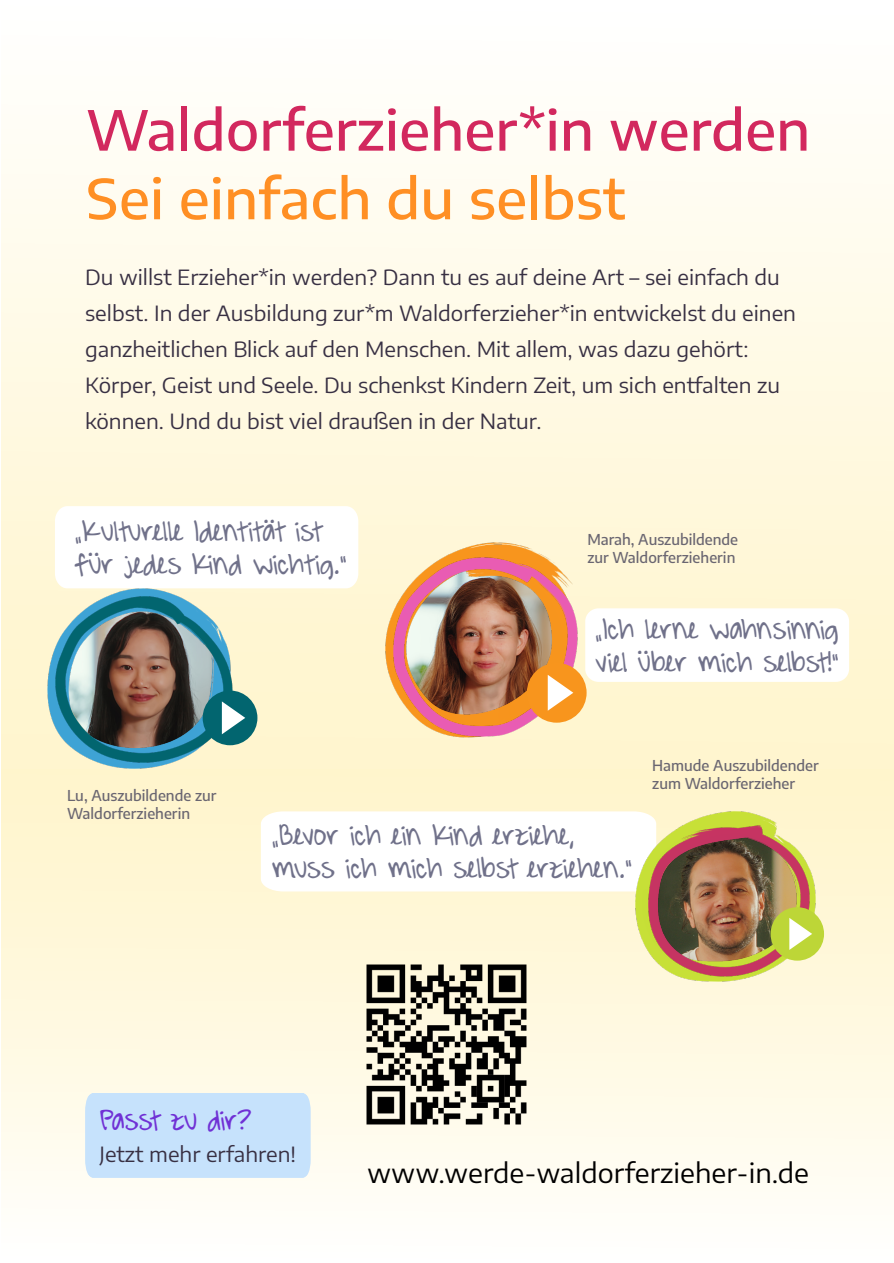
<style>
.page{position:relative;width:894px;height:1263px;background:#fff}
.page>*{position:absolute;margin:0;border:0;box-sizing:border-box;transform-origin:0 0}
.t1{font:500 54.9px "Encode Sans Semi Expanded";color:#d2285e}
.t2{font:500 54.9px "Encode Sans Semi Expanded";color:#ff8f24}
.t3{font:36px/33px "A Hundred Miles";color:#70718a}
.t4{font:36px "A Hundred Miles";letter-spacing:-.025em;color:#7031d5}
.t5{font:27px "Encode Sans Semi Expanded";color:#000}
.t6{font:21px/36px "Encode Sans Semi Expanded";color:#383043}
.t7{font:500 15px/18px "Encode Sans";color:#6a6671}
</style>
<div class="page">
<img style="left:1px;top:768px;width:892px;height:425px">
<div style="left:1px;top:0;width:892px;height:768px;background:linear-gradient(to bottom,#fffffe,#fff4ca)"></div>
<div style="left:585px;top:608px;width:263px;height:74px;background:#fff;border-radius:13px"></div>
<svg style="left:55px;top:506px;width:303px;height:82px"></svg>
<svg style="left:261px;top:811px;width:374px;height:80px"></svg>
<div style="left:85px;top:1093px;width:225px;height:85px;background:#c6e2fc"></div>
<img style="left:361px;top:960px;width:170px;height:170px">
<img style="left:635px;top:811px;width:179px;height:171px">
<img style="left:647px;top:825px;width:162px;height:151px">
<div style="left:770px;top:907px;width:53px;height:54px;background:#bdd637;border-radius:50%"></div>
<svg style="left:789px;top:918px;width:22px;height:32px"></svg>
<img style="left:48px;top:588px;width:182px;height:180px">
<img style="left:56px;top:597px;width:176px;height:165px">
<div style="left:202px;top:690px;width:55px;height:55px;background:#02656f;border-radius:50%"></div>
<svg style="left:222px;top:701px;width:23px;height:33px"></svg>
<img style="left:385px;top:543px;width:189px;height:194px">
<img style="left:393px;top:558px;width:184px;height:178px">
<div style="left:526px;top:663px;width:60px;height:60px;background:#f8951d;border-radius:50%"></div>
<svg style="left:547px;top:675px;width:26px;height:36px"></svg>
<h1 class="t1" style="left:86px;top:94px;width:725px">Waldorferzieher*in werden</h1>
<h1 class="t2" style="left:86px;top:163px;width:540px">Sei einfach du selbst</h1>
<p class="t6" style="left:85px;top:259px;width:712px">Du willst Erzieher*in werden? Dann tu es auf deine Art – sei einfach du selbst. In der Ausbildung zur*m Waldorferzieher*in entwickelst du einen ganzheitlichen Blick auf den Menschen. Mit allem, was dazu gehört:<br>Körper, Geist und Seele. Du schenkst Kindern Zeit, um sich entfalten zu können. Und du bist viel draußen in der Natur.</p>
<h2 class="t3" style="left:75px;top:515px;width:273px">„Kulturelle Identität ist für jedes Kind wichtig.“</h2>
<p class="t7" style="left:67px;top:786px;width:151px">Lu, Auszubildende zur<br>Waldorferzieherin</p>
<p class="t7" style="left:587px;top:529px;width:152px">Marah, Auszubildende zur Waldorferzieherin</p>
<h2 class="t3" style="left:595px;top:612px;width:245px">„Ich lerne wahnsinnig viel über mich selbst!“</h2>
<p class="t7" style="left:652px;top:756px;width:168px">Hamude Auszubildender zum Waldorferzieher</p>
<h2 class="t3" style="left:271px;top:818px;width:362px">„Bevor ich ein Kind erziehe, muss ich mich selbst erziehen.“</h2>
<h2 class="t4" style="left:99px;top:1102px;width:154px">Passt zu dir?</h2>
<p class="t6" style="left:99px;top:1136px;width:198px">Jetzt mehr erfahren!</p>
<p class="t5" style="left:367px;top:1155px;width:443px">www.werde-waldorferzieher-in.de</p>
</div>
